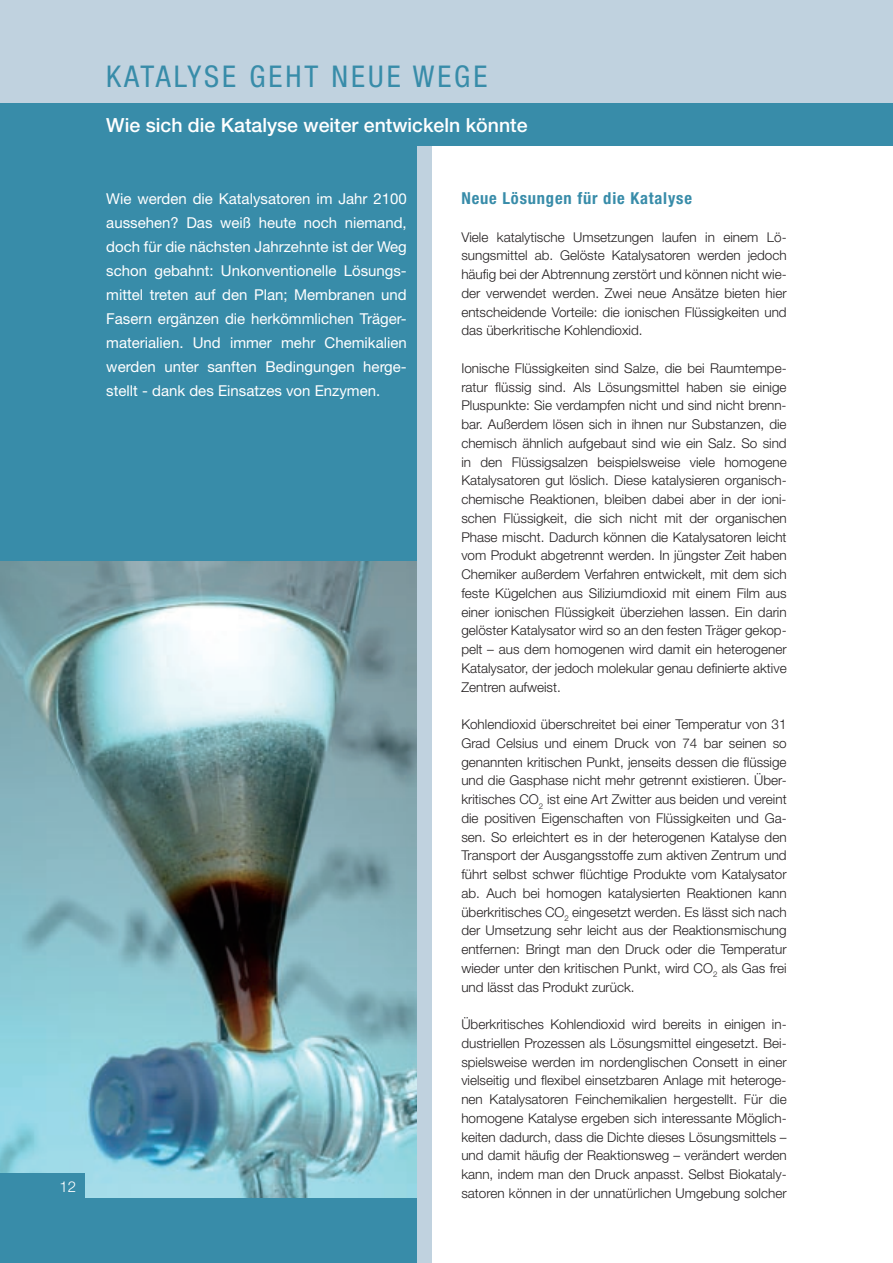
<style>
.page{position:relative;width:893px;height:1263px;background:#fff}
.page>*{position:absolute;margin:0;border:0;box-sizing:border-box;transform-origin:0 0}
.t1{font:condensed 30px "Helvetica Neue";letter-spacing:.1em;color:#388ca9}
.t2{font:500 19.5px "Helvetica Neue";color:#fff}
.t3{font:700 condensed 16.5px "Helvetica Neue";letter-spacing:.05em;color:#388ca9}
.t4{font:15px/24px "Helvetica Neue";color:#fff;text-align:justify}
.t5{font:300 15px "Helvetica Neue";color:#fff}
.t6{font:300 13.5px/18.8px "Helvetica Neue";color:#231f20;text-align:justify}
</style>
<div class="page">
<div style="left:0;top:0;width:893px;height:137px;background:#c0d2df"></div>
<div style="left:0;top:135px;width:432px;height:1128px;background:#c0d2df"></div>
<div style="left:0;top:135px;width:417px;height:1128px;background:#388ca9"></div>
<div style="left:0;top:103px;width:893px;height:43px;background:#388ca9"></div>
<img style="left:0;top:561px;width:417px;height:637px">
<div style="left:0;top:1174px;width:85px;height:24px;background:#388ca9"></div>
<p class="t5" style="left:59px;top:1177px;width:18px">12</p>
<h1 class="t1" style="left:106px;top:59px;width:382px">KATALYSE GEHT NEUE WEGE</h1>
<h2 class="t2" style="left:106px;top:113px;width:423px">Wie sich die Katalyse weiter entwickeln könnte</h2>
<p class="t4" style="left:106px;top:186px;width:302px">Wie werden die Katalysatoren im Jahr 2100 aussehen? Das weiß heute noch niemand, doch für die nächsten Jahrzehnte ist der Weg schon gebahnt: Unkonventionelle Lösungs&shy;mittel treten auf den Plan; Membranen und Fasern ergänzen die herkömmlichen Träger&shy;materialien. Und immer mehr Chemikalien werden unter sanften Bedingungen herge&shy;stellt - dank des Einsatzes von Enzymen.</p>
<p class="t3" style="left:461px;top:188px;width:232px">Neue Lösungen für die Katalyse</p>
<p class="t6" style="left:461px;top:227px;width:327px">Viele katalytische Umsetzungen laufen in einem Lö&shy;sungsmittel ab. Gelöste Katalysatoren werden jedoch häufig bei der Abtrennung zerstört und können nicht wie&shy;der verwendet werden. Zwei neue Ansätze bieten hier entscheidende Vorteile: die ionischen Flüssigkeiten und das überkritische Kohlendioxid.</p>
<p class="t6" style="left:461px;top:358px;width:327px">Ionische Flüssigkeiten sind Salze, die bei Raumtempe&shy;ratur flüssig sind. Als Lösungsmittel haben sie einige Pluspunkte: Sie verdampfen nicht und sind nicht brenn&shy;bar. Außerdem lösen sich in ihnen nur Substanzen, die chemisch ähnlich aufgebaut sind wie ein Salz. So sind in den Flüssigsalzen beispielsweise viele homogene Katalysatoren gut löslich. Diese katalysieren organisch&shy;chemische Reaktionen, bleiben dabei aber in der ioni&shy;schen Flüssigkeit, die sich nicht mit der organischen Phase mischt. Dadurch können die Katalysatoren leicht vom Produkt abgetrennt werden. In jüngster Zeit haben Chemiker außerdem Verfahren entwickelt, mit dem sich feste Kügelchen aus Siliziumdioxid mit einem Film aus einer ionischen Flüssigkeit überziehen lassen. Ein darin gelöster Katalysator wird so an den festen Träger gekop&shy;pelt – aus dem homogenen wird damit ein heterogener Katalysator, der jedoch molekular genau definierte aktive Zentren aufweist.</p>
<p class="t6" style="left:461px;top:715px;width:327px">Kohlendioxid überschreitet bei einer Temperatur von 31<br>Grad Celsius und einem Druck von 74 bar seinen so genannten kritischen Punkt, jenseits dessen die flüssige und die Gasphase nicht mehr getrennt existieren. Über&shy;kritisches CO<sub>2</sub> ist eine Art Zwitter aus beiden und vereint die positiven Eigenschaften von Flüssigkeiten und Ga&shy;sen. So erleichtert es in der heterogenen Katalyse den Transport der Ausgangsstoffe zum aktiven Zentrum und führt selbst schwer flüchtige Produkte vom Katalysator ab. Auch bei homogen katalysierten Reaktionen kann überkritisches CO<sub>2</sub> eingesetzt werden. Es lässt sich nach der Umsetzung sehr leicht aus der Reaktionsmischung entfernen: Bringt man den Druck oder die Temperatur wieder unter den kritischen Punkt, wird CO<sub>2</sub> als Gas frei und lässt das Produkt zurück.</p>
<p class="t6" style="left:461px;top:1015px;width:327px">Überkritisches Kohlendioxid wird bereits in einigen in&shy;dustriellen Prozessen als Lösungsmittel eingesetzt. Bei&shy;spielsweise werden im nordenglischen Consett in einer vielseitig und flexibel einsetzbaren Anlage mit heteroge&shy;nen Katalysatoren Feinchemikalien hergestellt. Für die homogene Katalyse ergeben sich interessante Möglich&shy;keiten dadurch, dass die Dichte dieses Lösungsmittels – und damit häufig der Reaktionsweg – verändert werden kann, indem man den Druck anpasst. Selbst Biokataly&shy;satoren können in der unnatürlichen Umgebung solcher</p>
</div>
